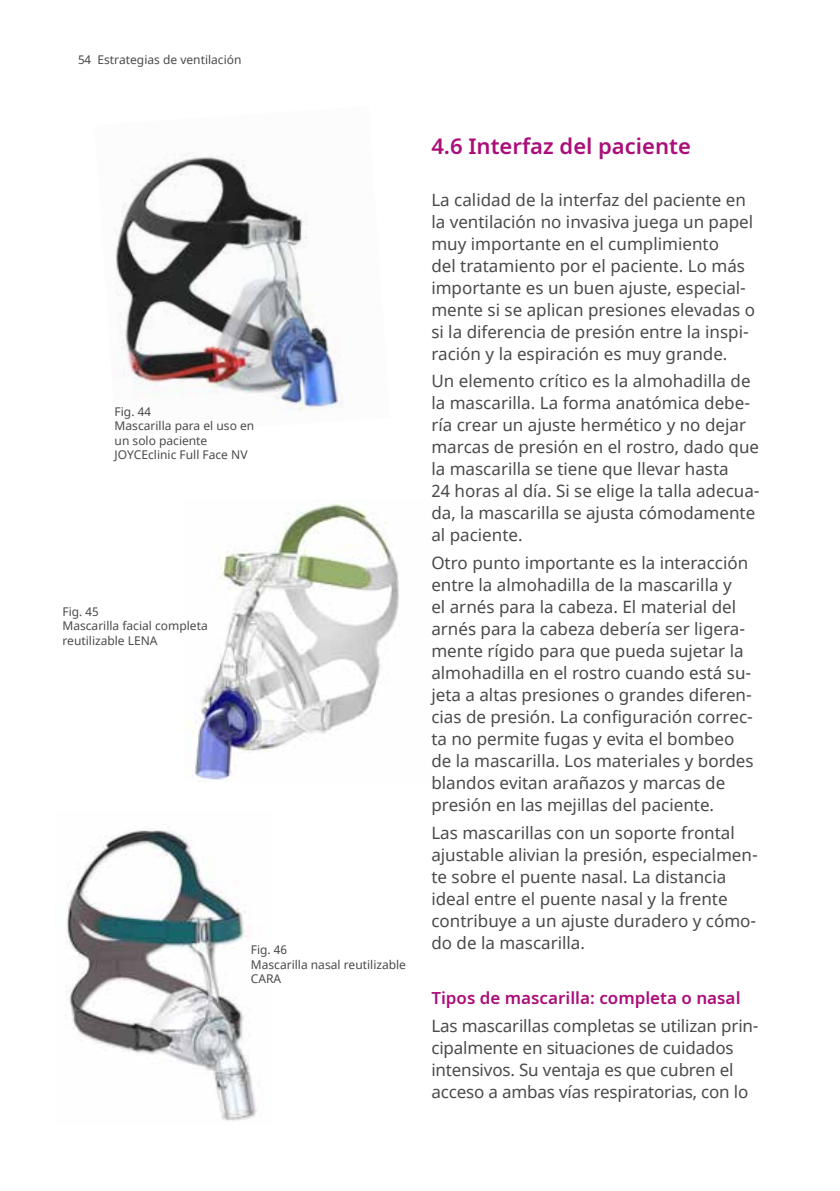
<style>
.page{position:relative;width:840px;height:1191px;background:#fff}
.page>*{position:absolute;margin:0;border:0;box-sizing:border-box;transform-origin:0 0}
.t1{font:600 22px "Noto Sans";color:#aa0e79}
.t2{font:17px/22px "Noto Sans";color:#4a4a49}
.t3{font:600 17px "Noto Sans";color:#aa0e79}
.t4{font:12px/14.4px "Noto Sans";color:#4a4a49}
</style>
<div class="page">
<img style="left:66px;top:827px;width:191px;height:294px">
<img style="left:115px;top:153px;width:227px;height:258px">
<img style="left:187px;top:503px;width:212px;height:277px">
<p class="t4" style="left:78px;top:53px;width:165px">54 Estrategias de ventilación</p>
<p class="t4" style="left:115px;top:405px;width:141px">Fig. 44<br>Mascarilla para el uso en un solo paciente<br>JOYCEclinic Full Face NV</p>
<p class="t4" style="left:62px;top:604px;width:147px">Fig. 45<br>Mascarilla facial completa reutilizable LENA</p>
<p class="t4" style="left:251px;top:943px;width:157px">Fig. 46<br>Mascarilla nasal reutilizable<br>CARA</p>
<p class="t1" style="left:431px;top:130px;width:261px">4.6 Interfaz del paciente</p>
<p class="t2" style="left:431px;top:189px;width:325px">La calidad de la interfaz del paciente en la ventilación no invasiva juega un papel muy importante en el cumplimiento<br>del tratamiento por el paciente. Lo más importante es un buen ajuste, especial&shy;mente si se aplican presiones elevadas o si la diferencia de presión entre la inspi&shy;ración y la espiración es muy grande.</p>
<p class="t2" style="left:431px;top:371px;width:329px">Un elemento crítico es la almohadilla de la mascarilla. La forma anatómica debe&shy;ría crear un ajuste hermético y no dejar marcas de presión en el rostro, dado que la mascarilla se tiene que llevar hasta<br>24 horas al día. Si se elige la talla adecua&shy;da, la mascarilla se ajusta cómodamente al paciente.</p>
<p class="t2" style="left:431px;top:552px;width:324px">Otro punto importante es la interacción entre la almohadilla de la mascarilla y<br>el arnés para la cabeza. El material del arnés para la cabeza debería ser ligera&shy;mente rígido para que pueda sujetar la almohadilla en el rostro cuando está su&shy;jeta a altas presiones o grandes diferen&shy;cias de presión. La configuración correc&shy;ta no permite fugas y evita el bombeo de la mascarilla. Los materiales y bordes blandos evitan arañazos y marcas de presión en las mejillas del paciente.</p>
<p class="t2" style="left:431px;top:822px;width:328px">Las mascarillas con un soporte frontal ajustable alivian la presión, especialmen&shy;te sobre el puente nasal. La distancia ideal entre el puente nasal y la frente contribuye a un ajuste duradero y cómo&shy;do de la mascarilla.</p>
<p class="t3" style="left:431px;top:986px;width:310px">Tipos de mascarilla: completa o nasal</p>
<p class="t2" style="left:431px;top:1015px;width:328px">Las mascarillas completas se utilizan prin&shy;cipalmente en situaciones de cuidados intensivos. Su ventaja es que cubren el acceso a ambas vías respiratorias, con lo</p>
</div>
